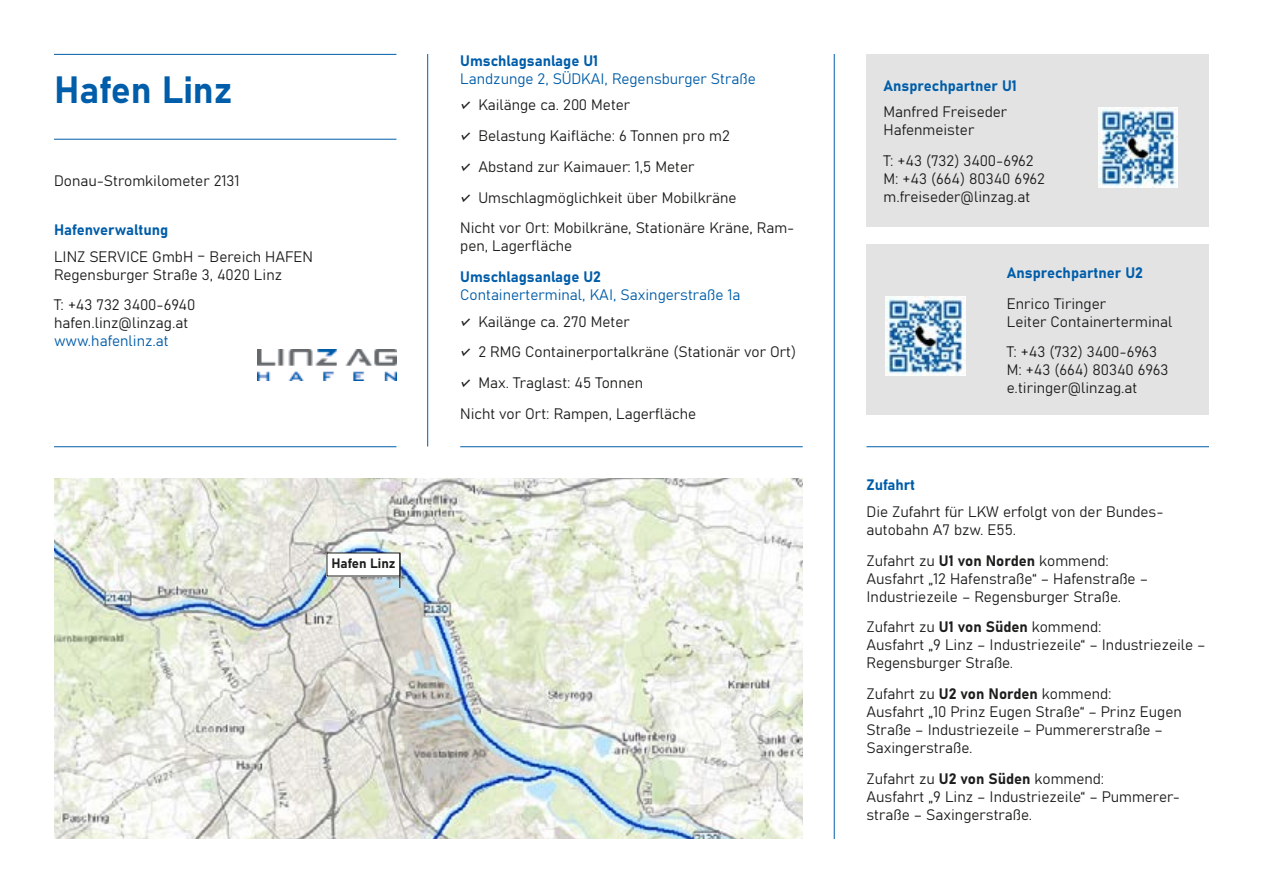
<style>
.page{position:relative;width:1263px;height:893px;background:#fff}
.page>*{position:absolute;margin:0;border:0;box-sizing:border-box;transform-origin:0 0}
.HL1{font:37.5px "Bahnschrift";color:#005da9}
.Text{font:15px/18px "Bahnschrift";color:#1d1d1b}
.HL3{font:15px/18px "Bahnschrift";color:#005da9}
.Text-2{font:15px "Bahnschrift";color:#005da9}
.Kartentext{font:13.5px "Bahnschrift";color:#1d1d1b}
.s1{color:#005da9}
.s2{font-family:"Akkurat LL";font-weight:700;font-size:10.5px}
</style>
<div class="page">
<div style="left:866px;top:54px;width:343px;height:173px;background:#e3e3e3"></div>
<div style="left:866px;top:244px;width:343px;height:171px;background:#e3e3e3"></div>
<img style="left:257px;top:350px;width:139px;height:31px">
<hr style="left:427px;top:54px;width:1px;height:392px;background:#005da9">
<hr style="left:834px;top:54px;width:1px;height:785px;background:#005da9">
<hr style="left:54px;top:446px;width:342px;height:1px;background:#005da9">
<hr style="left:460px;top:446px;width:343px;height:1px;background:#005da9">
<hr style="left:866px;top:446px;width:343px;height:1px;background:#005da9">
<img style="left:1098px;top:108px;width:79px;height:79px">
<img style="left:886px;top:297px;width:79px;height:79px">
<hr style="left:54px;top:139px;width:342px;height:1px;background:#005da9">
<hr style="left:54px;top:54px;width:342px;height:1px;background:#005da9">
<img style="left:54px;top:478px;width:749px;height:361px">
<div style="left:327px;top:553px;width:73px;height:23px;background:#fff"></div>
<hr style="left:399px;top:553px;width:1px;height:35px;background:#1d1d1b">
<p class="HL1" style="left:54px;top:61px;width:180px">Hafen Linz</p>
<p class="Text" style="left:54px;top:171px;width:187px">Donau-Stromkilometer 2131</p>
<p class="HL3" style="left:54px;top:220px;width:116px">Hafenverwaltung</p>
<p class="Text" style="left:54px;top:246px;width:261px">LINZ SERVICE GmbH – Bereich HAFEN<br>Regensburger Straße 3, 4020 Linz</p>
<p class="Text" style="left:54px;top:295px;width:143px">T: +43 732 3400-6940 hafen.linz@linzag.at <span class="s1">www.hafenlinz.at</span></p>
<p class="Kartentext" style="left:331px;top:553px;width:66px">Hafen Linz</p>
<p class="HL3" style="left:460px;top:51px;width:297px">Umschlagsanlage U1<br>Landzunge 2, SÜDKAI, Regensburger Straße</p>
<p class="Text" style="left:461px;top:95px;width:171px"><span class="s2">✓</span> Kailänge ca. 200 Meter</p>
<p class="Text" style="left:461px;top:126px;width:270px"><span class="s2">✓</span> Belastung Kaifläche: 6 Tonnen pro m2</p>
<p class="Text" style="left:461px;top:157px;width:235px"><span class="s2">✓</span> Abstand zur Kaimauer: 1,5 Meter</p>
<p class="Text" style="left:461px;top:187px;width:277px"><span class="s2">✓</span> Umschlagmöglichkeit über Mobilkräne</p>
<p class="Text" style="left:460px;top:218px;width:336px">Nicht vor Ort: Mobilkräne, Stationäre Kräne, Ram&shy;pen, Lagerfläche</p>
<p class="HL3" style="left:460px;top:267px;width:282px">Umschlagsanlage U2<br>Containerterminal, KAI, Saxingerstraße 1a</p>
<p class="Text" style="left:461px;top:311px;width:170px"><span class="s2">✓</span> Kailänge ca. 270 Meter</p>
<p class="Text" style="left:461px;top:342px;width:336px"><span class="s2">✓</span> 2 RMG Containerportalkräne (Stationär vor Ort)</p>
<p class="Text" style="left:461px;top:373px;width:183px"><span class="s2">✓</span> Max. Traglast: 45 Tonnen</p>
<p class="Text" style="left:460px;top:404px;width:237px">Nicht vor Ort: Rampen, Lagerfläche</p>
<p class="HL3" style="left:883px;top:75px;width:135px">Ansprechpartner U1</p>
<p class="Text" style="left:883px;top:102px;width:125px">Manfred Freiseder<br>Hafenmeister</p>
<p class="Text" style="left:883px;top:151px;width:163px">T: +43 (732) 3400-6962<br>M: +43 (664) 80340 6962 m.freiseder@linzag.at</p>
<p class="Text-2" style="left:1007px;top:261px;width:138px">Ansprechpartner U2</p>
<p class="Text" style="left:1007px;top:293px;width:167px">Enrico Tiringer<br>Leiter Containerterminal</p>
<p class="Text" style="left:1007px;top:342px;width:163px">T: +43 (732) 3400-6963<br>M: +43 (664) 80340 6963 e.tiringer@linzag.at</p>
<p class="HL3" style="left:866px;top:475px;width:50px">Zufahrt</p>
<p class="Text" style="left:866px;top:501px;width:296px">Die Zufahrt für LKW erfolgt von der Bundes&shy;autobahn A7 bzw. E55.</p>
<p class="Text" style="left:866px;top:550px;width:283px">Zufahrt zu U1 von Norden kommend:<br>Ausfahrt „12 Hafenstraße“ – Hafenstraße –<br>Industriezeile – Regensburger Straße.</p>
<p class="Text" style="left:866px;top:617px;width:341px">Zufahrt zu U1 von Süden kommend:<br>Ausfahrt „9 Linz – Industriezeile“ – Industriezeile –<br>Regensburger Straße.</p>
<p class="Text" style="left:866px;top:684px;width:317px">Zufahrt zu U2 von Norden kommend:<br>Ausfahrt „10 Prinz Eugen Straße“ – Prinz Eugen Straße – Industriezeile – Pummererstraße – Saxingerstraße.</p>
<p class="Text" style="left:866px;top:768px;width:313px">Zufahrt zu U2 von Süden kommend:<br>Ausfahrt „9 Linz – Industriezeile“ – Pummerer&shy;straße – Saxingerstraße.</p>
</div>
